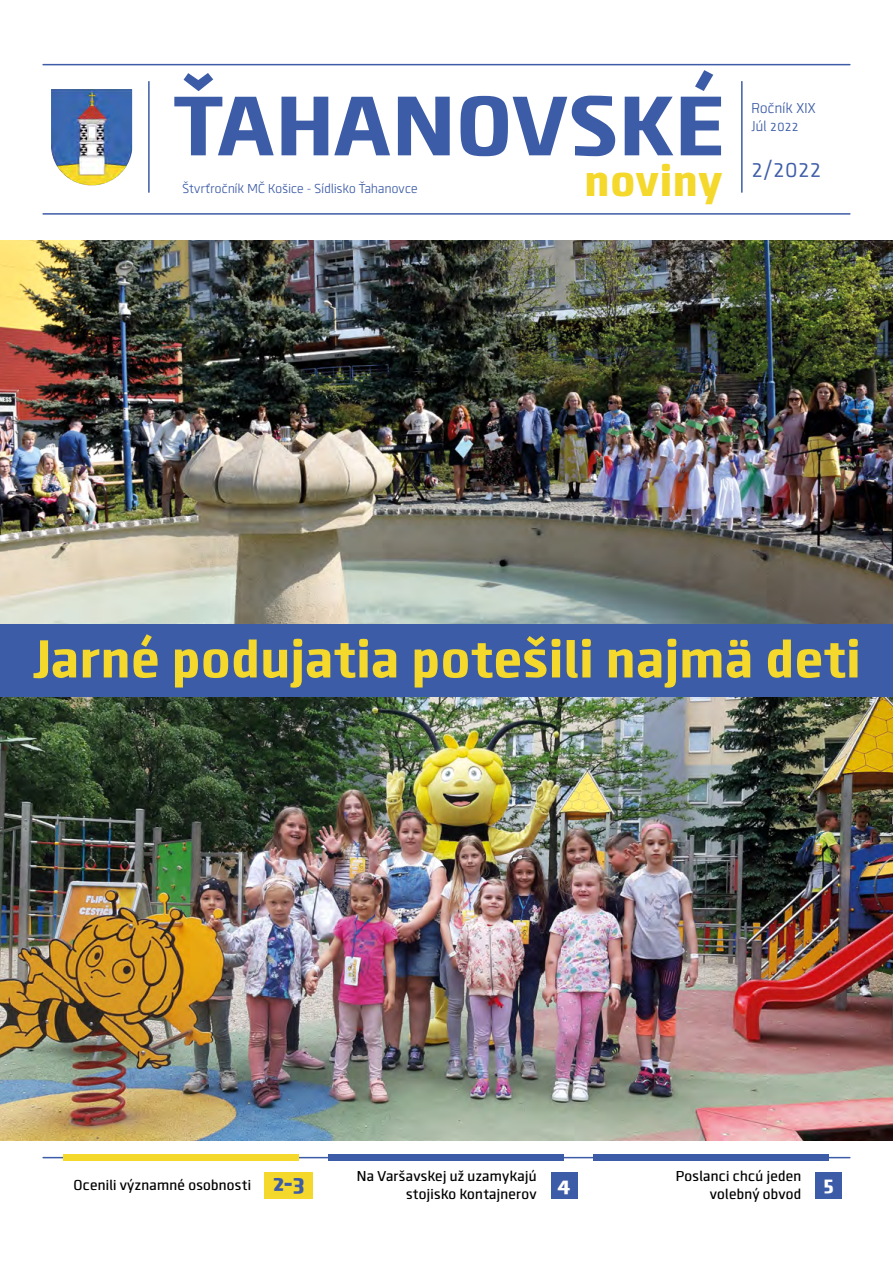
<style>
.page{position:relative;width:893px;height:1263px;background:#fff}
.page>*{position:absolute;margin:0;border:0;box-sizing:border-box;transform-origin:0 0}
.t1{font:900 87.9px "Clio";color:#3d5ca7}
.t2{font:800 55.5px "Clio";color:#f4d82b}
.t3{font:900 46.05px "Clio";color:#f4d82b}
.t4{font:300 25.5px "Clio";color:#3d5ca7}
.t5{font:900 24px "Clio";color:#3d5ca7}
.t6{font:900 21px "Clio";color:#fff}
.t7{font:500 15px/18px "Clio";color:#000;text-align:right}
.t8{font:300 15px/18px "Clio";color:#3d5ca7}
.t9{font:300 13.5px "Clio";color:#3d5ca7}
</style>
<div class="page">
<img style="left:0;top:696px;width:893px;height:445px">
<img style="left:0;top:241px;width:893px;height:383px">
<img style="left:51px;top:89px;width:81px;height:96px">
<hr style="left:148px;top:82px;width:2px;height:110px;background:#3d5ca7">
<hr style="left:741px;top:82px;width:2px;height:110px;background:#3d5ca7">
<hr style="left:43px;top:64px;width:807px;height:1px;background:#3d5ca7">
<hr style="left:43px;top:213px;width:807px;height:2px;background:#3d5ca7">
<hr style="left:43px;top:1157px;width:807px;height:1px;background:#3d5ca7">
<div style="left:63px;top:1154px;width:235px;height:7px;background:#f4d82b"></div>
<div style="left:329px;top:1154px;width:235px;height:7px;background:#3d5ca7"></div>
<div style="left:594px;top:1154px;width:235px;height:7px;background:#3d5ca7"></div>
<div style="left:264px;top:1172px;width:49px;height:26px;background:#f4d82b"></div>
<div style="left:551px;top:1172px;width:26px;height:26px;background:#3d5ca7"></div>
<div style="left:815px;top:1172px;width:27px;height:26px;background:#3d5ca7"></div>
<div style="left:0;top:624px;width:893px;height:72px;background:#3d5ca7"></div>
<h1 class="t1" style="left:173px;top:69px;width:554px">ŤAHANOVSKÉ</h1>
<p class="t9" style="left:182px;top:181px;width:237px">Štvrťročník MČ Košice - Sídlisko Ťahanovce</p>
<h3 class="t3" style="left:584px;top:151px;width:140px">noviny</h3>
<p class="t8" style="left:752px;top:99px;width:66px">Ročník XIX<br>Júl 2022</p>
<h3 class="t4" style="left:752px;top:154px;width:72px">2/2022</h3>
<h2 class="t2" style="left:32px;top:624px;width:830px">Jarné podujatia potešili najmä deti</h2>
<p class="t7" style="left:73px;top:1176px;width:179px">Ocenili významné osobnosti</p>
<p class="t7" style="left:357px;top:1167px;width:182px">Na Varšavskej už uzamykajú stojisko kontajnerov</p>
<p class="t7" style="left:676px;top:1167px;width:127px">Poslanci chcú jeden volebný obvod</p>
<h3 class="t5" style="left:273px;top:1167px;width:33px">2-3</h3>
<h3 class="t6" style="left:558px;top:1171px;width:14px">4</h3>
<h3 class="t6" style="left:823px;top:1170px;width:12px">5</h3>
</div>
